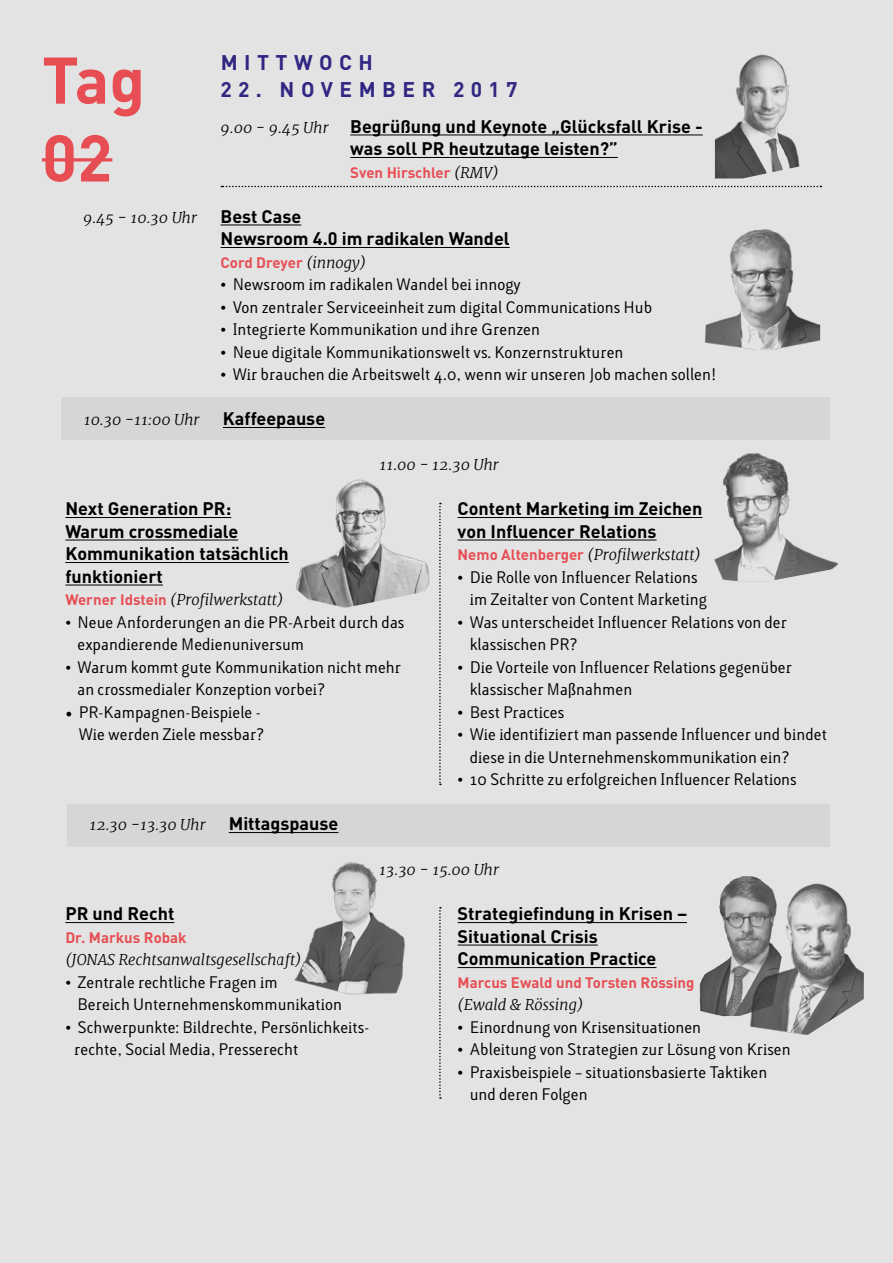
<style>
.page{position:relative;width:893px;height:1263px;background:#e3e3e3}
.page>*{position:absolute;margin:0;border:0;box-sizing:border-box;transform-origin:0 0}
.t1{font:700 64.8px/77.8px "DIN Pro";color:#e74e54}
.t2{font:700 21px "DIN Pro";letter-spacing:.31em;color:#312783}
.t3{font:700 18px/22.5px "DIN Pro";color:#000}
.t4{font:15px/22.5px "Lacuna";color:#000}
.t5{font:italic 300 15px "Merriweather";color:#000}
.t6{font:700 15px "DIN Pro";color:#e74e54}
.s1{font-family:"Merriweather";font-weight:300;font-style:italic;color:#000}
.s2{font-family:"DIN Pro";font-weight:700;font-style:normal;color:#e74e54}
.s3{font-family:"Minion Pro";font-size:18px}
</style>
<div class="page">
<svg style="left:42px;top:158px;width:70px;height:4px"></svg>
<svg style="left:221px;top:186px;width:600px;height:1px"></svg>
<hr style="left:350px;top:134px;width:353px;height:1px;background:#000">
<hr style="left:350px;top:157px;width:268px;height:1px;background:#000">
<hr style="left:221px;top:224px;width:80px;height:1px;background:#000">
<hr style="left:221px;top:247px;width:289px;height:1px;background:#000">
<hr style="left:65px;top:517px;width:166px;height:1px;background:#000">
<hr style="left:65px;top:539px;width:173px;height:1px;background:#000">
<hr style="left:65px;top:562px;width:224px;height:1px;background:#000">
<hr style="left:65px;top:584px;width:98px;height:1px;background:#000">
<hr style="left:458px;top:517px;width:244px;height:1px;background:#000">
<hr style="left:458px;top:539px;width:199px;height:1px;background:#000">
<img style="left:295px;top:479px;width:134px;height:129px">
<img style="left:715px;top:54px;width:85px;height:124px">
<img style="left:714px;top:452px;width:124px;height:129px">
<img style="left:705px;top:229px;width:115px;height:121px">
<svg style="left:439px;top:503px;width:2px;height:282px"></svg>
<div style="left:61px;top:397px;width:768px;height:43px;background:#d6d6d6"></div>
<hr style="left:65px;top:922px;width:109px;height:1px;background:#000">
<hr style="left:458px;top:922px;width:229px;height:1px;background:#000">
<hr style="left:458px;top:944px;width:140px;height:1px;background:#000">
<hr style="left:458px;top:967px;width:198px;height:1px;background:#000">
<img style="left:294px;top:861px;width:111px;height:134px">
<img style="left:699px;top:876px;width:59px;height:141px">
<svg style="left:439px;top:907px;width:2px;height:192px"></svg>
<div style="left:67px;top:804px;width:762px;height:43px;background:#d6d6d6"></div>
<hr style="left:229px;top:832px;width:109px;height:1px;background:#000">
<hr style="left:223px;top:427px;width:102px;height:1px;background:#000">
<img style="left:748px;top:878px;width:116px;height:157px">
<h1 class="t1" style="left:42px;top:39px;width:105px">Tag<br>02</h1>
<h2 class="t2" style="left:221px;top:48px;width:154px">MITTWOCH</h2>
<h2 class="t2" style="left:221px;top:75px;width:299px">22. NOVEMBER 2017</h2>
<p class="t5" style="left:221px;top:118px;width:110px">9.00 - 9.45 Uhr</p>
<p class="t3" style="left:350px;top:114px;width:354px">Begrüßung und Keynote „Glücksfall Krise - was soll PR heutzutage leisten?”</p>
<p class="t6" style="left:350px;top:162px;width:150px">Sven Hirschler <span class="s1">(RMV)</span></p>
<p class="t3" style="left:221px;top:204px;width:291px">Best Case<br>Newsroom 4.0 im radikalen Wandel</p>
<p class="t6" style="left:221px;top:252px;width:147px">Cord Dreyer <span class="s1">(innogy)</span></p>
<p class="t4" style="left:221px;top:274px;width:302px">• Newsroom im radikalen Wandel bei innogy</p>
<p class="t4" style="left:221px;top:296px;width:433px">• Von zentraler Serviceeinheit zum digital Communications Hub</p>
<p class="t4" style="left:221px;top:319px;width:321px">• Integrierte Kommunikation und ihre Grenzen</p>
<p class="t4" style="left:221px;top:341px;width:405px">• Neue digitale Kommunikationswelt vs. Konzernstrukturen</p>
<p class="t4" style="left:221px;top:364px;width:497px">• Wir brauchen die Arbeitswelt 4.0, wenn wir unseren Job machen sollen!</p>
<p class="t5" style="left:83px;top:208px;width:116px">9.45 - 10.30 Uhr</p>
<p class="t5" style="left:84px;top:410px;width:117px">10.30 -11:00 Uhr</p>
<p class="t3" style="left:223px;top:407px;width:104px">Kaffeepause</p>
<p class="t5" style="left:379px;top:455px;width:121px">11.00 - 12.30 Uhr</p>
<p class="t3" style="left:65px;top:497px;width:225px">Next Generation PR:<br>Warum crossmediale<br>Kommunikation tatsächlich funktioniert</p>
<p class="t5" style="left:65px;top:590px;width:220px"><span class="s2">Werner Idstein</span> (Profilwerkstatt)</p>
<p class="t4" style="left:77px;top:611px;width:328px;text-indent:-12px">• Neue Anforderungen an die PR-Arbeit durch das expandierende Medienuniversum</p>
<p class="t4" style="left:77px;top:656px;width:325px;text-indent:-12px">• Warum kommt gute Kommunikation nicht mehr an crossmedialer Konzeption vorbei?</p>
<p class="t4" style="left:65px;top:701px;width:200px;text-align:right"><span class="s3">•</span> PR-Kampagnen-Beispiele -<br>Wie werden Ziele messbar?</p>
<p class="t5" style="left:89px;top:815px;width:118px">12.30 -13.30 Uhr</p>
<p class="t3" style="left:229px;top:812px;width:111px">Mittagspause</p>
<p class="t3" style="left:458px;top:497px;width:246px">Content Marketing im Zeichen von Influencer Relations</p>
<p class="t5" style="left:458px;top:545px;width:245px"><span class="s2">Nemo Altenberger</span> (Profilwerkstatt)</p>
<p class="t4" style="left:470px;top:566px;width:239px;text-indent:-12px">• Die Rolle von Influencer Relations im Zeitalter von Content Marketing</p>
<p class="t4" style="left:470px;top:611px;width:319px;text-indent:-12px">• Was unterscheidet Influencer Relations von der klassischen PR?</p>
<p class="t4" style="left:470px;top:656px;width:324px;text-indent:-12px">• Die Vorteile von Influencer Relations gegenüber klassischer Maßnahmen</p>
<p class="t4" style="left:458px;top:701px;width:108px">• Best Practices</p>
<p class="t4" style="left:470px;top:724px;width:359px;text-indent:-12px">• Wie identifiziert man passende Influencer und bindet diese in die Unternehmenskommunikation ein?</p>
<p class="t4" style="left:458px;top:769px;width:341px">• 10 Schritte zu erfolgreichen Influencer Relations</p>
<p class="t3" style="left:65px;top:902px;width:111px">PR und Recht</p>
<p class="t6" style="left:65px;top:927px;width:123px">Dr. Markus Robak</p>
<p class="t5" style="left:65px;top:950px;width:238px">(JONAS Rechtsanwaltsgesellschaft)</p>
<p class="t4" style="left:77px;top:971px;width:266px;text-indent:-12px">• Zentrale rechtliche Fragen im<br>Bereich Unternehmenskommunikation</p>
<p class="t4" style="left:74px;top:1016px;width:296px;text-indent:-9px">• Schwerpunkte: Bildrechte, Persönlichkeits&shy;rechte, Social Media, Presserecht</p>
<p class="t5" style="left:379px;top:860px;width:121px">13.30 - 15.00 Uhr</p>
<p class="t3" style="left:458px;top:902px;width:231px">Strategiefindung in Krisen –<br>Situational Crisis<br>Communication Practice</p>
<p class="t6" style="left:458px;top:972px;width:238px">Marcus Ewald und Torsten Rössing</p>
<p class="t5" style="left:458px;top:995px;width:127px">(Ewald &amp; Rössing)</p>
<p class="t4" style="left:458px;top:1016px;width:245px">• Einordnung von Krisensituationen</p>
<p class="t4" style="left:458px;top:1039px;width:335px">• Ableitung von Strategien zur Lösung von Krisen</p>
<p class="t4" style="left:470px;top:1061px;width:299px;text-indent:-12px">• Praxisbeispiele – situationsbasierte Taktiken und deren Folgen</p>
</div>
